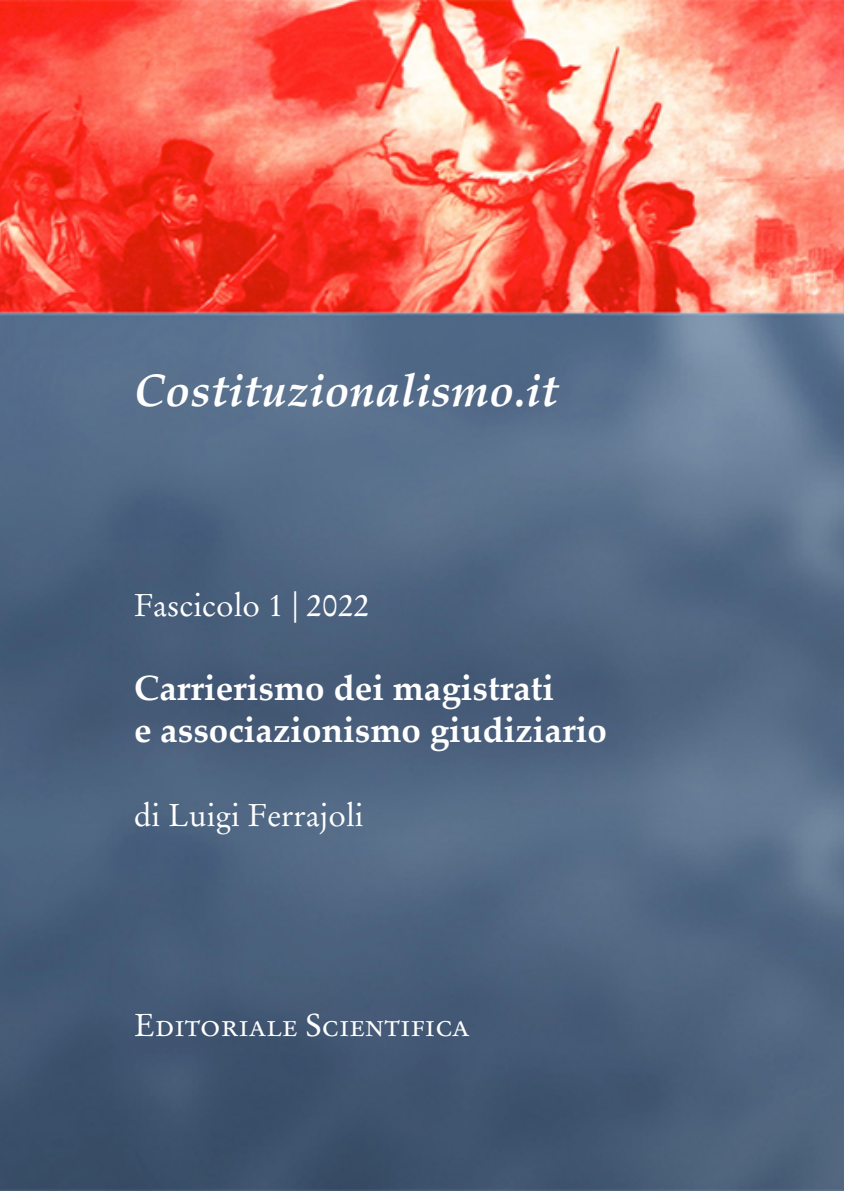
<style>
.page{position:relative;width:844px;height:1191px;background:#fff}
.page>*{position:absolute;margin:0;border:0;box-sizing:border-box;transform-origin:0 0}
.t1{font:italic 700 45.5px "Palatino Linotype";color:#fff}
.t2{font:700 35px/42px "Palatino Linotype";color:#fff}
.t3{font:31.5px "Stempel Garamond";color:#fff}
.t4{font:31.5px "Stempel Garamond Roman SC";color:#fff}
</style>
<div class="page">
<img style="left:0;top:0;width:843px;height:1190px">
<h1 class="t1" style="left:134px;top:358px;width:426px">Costituzionalismo.it</h1>
<p class="t3" style="left:134px;top:586px;width:237px">Fascicolo 1 | 2022</p>
<p class="t2" style="left:134px;top:665px;width:474px">Carrierismo dei magistrati<br>e associazionismo giudiziario</p>
<p class="t3" style="left:134px;top:796px;width:231px">di Luigi Ferrajoli</p>
<p class="t4" style="left:134px;top:1006px;width:337px">Editoriale Scientifica</p>
</div>
